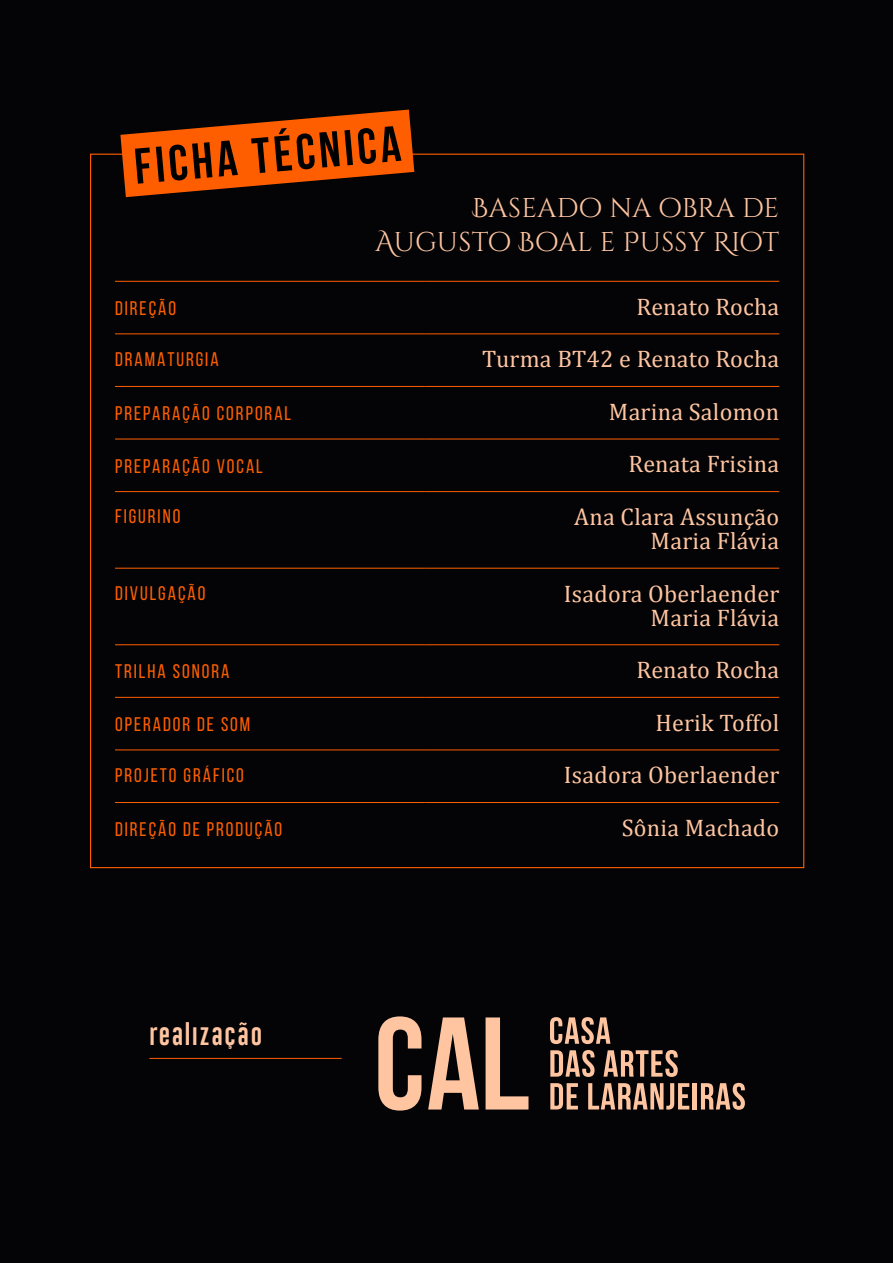
<style>
.page{position:relative;width:893px;height:1263px;background:#040406}
.page>*{position:absolute;margin:0;border:0;box-sizing:border-box;transform-origin:0 0}
.t1{font:700 50.1px "Bebas Neue";color:#000}
.t2{font:27.15px/33.9px "Cinzel Decorative";letter-spacing:.01em;color:#ffc5a1;text-align:right}
.t3{font:24px/24px "Cambria";letter-spacing:.01em;color:#ffc5a1;text-align:right}
.t4{font:22.65px "Gobold Lowplus";letter-spacing:.075em;color:#ffc5a1}
.t5{font:19.65px "Bebas Neue";letter-spacing:.1em;color:#fe5e00}
</style>
<div class="page">
<svg style="left:90px;top:153px;width:715px;height:716px"></svg>
<svg style="left:120px;top:110px;width:294px;height:87px"></svg>
<hr style="left:149px;top:1058px;width:193px;height:1px;background:#fe5e00">
<svg style="left:550px;top:1017px;width:60px;height:27px"></svg>
<svg style="left:550px;top:1050px;width:45px;height:27px"></svg>
<svg style="left:603px;top:1050px;width:75px;height:27px"></svg>
<svg style="left:550px;top:1083px;width:28px;height:26px"></svg>
<svg style="left:588px;top:1083px;width:101px;height:26px"></svg>
<hr style="left:693px;top:1083px;width:4px;height:26px;background:#ffc5a1">
<svg style="left:701px;top:1083px;width:44px;height:27px"></svg>
<svg style="left:378px;top:1016px;width:43px;height:94px"></svg>
<svg style="left:428px;top:1017px;width:51px;height:92px"></svg>
<svg style="left:486px;top:1017px;width:42px;height:92px"></svg>
<h1 class="t1" style="left:132px;top:139px;width:269px;rotate:-5deg">ficha técnica</h1>
<p class="t2" style="left:375px;top:191px;width:405px">BASEADO NA OBRA DE<br>AUGUSTO BOAL E PUSSY RIOT</p>
<p class="t5" style="left:115px;top:297px;width:62px">DIREÇÃO</p>
<p class="t3" style="left:637px;top:294px;width:144px">Renato Rocha</p>
<p class="t5" style="left:115px;top:348px;width:105px">DRAMATURGIA</p>
<p class="t3" style="left:482px;top:347px;width:299px">Turma BT42 e Renato Rocha</p>
<p class="t5" style="left:115px;top:403px;width:178px">PREPARAÇÃO CORPORAL</p>
<p class="t3" style="left:609px;top:399px;width:172px">Marina Salomon</p>
<p class="t5" style="left:115px;top:455px;width:149px">PREPARAÇÃO VOCAL</p>
<p class="t3" style="left:629px;top:452px;width:152px">Renata Frisina</p>
<p class="t5" style="left:115px;top:506px;width:67px">FIGURINO</p>
<p class="t3" style="left:574px;top:505px;width:206px">Ana Clara Assunção<br>Maria Flávia</p>
<p class="t5" style="left:115px;top:582px;width:92px">DIVULGAÇÃO</p>
<p class="t3" style="left:564px;top:581px;width:217px">Isadora Oberlaender<br>Maria Flávia</p>
<p class="t5" style="left:115px;top:661px;width:116px">TRILHA SONORA</p>
<p class="t3" style="left:637px;top:658px;width:144px">Renato Rocha</p>
<p class="t5" style="left:115px;top:714px;width:137px">OPERADOR DE SOM</p>
<p class="t3" style="left:655px;top:710px;width:125px">Herik Toffol</p>
<p class="t5" style="left:115px;top:764px;width:130px">PROJETO GRÁFICO</p>
<p class="t3" style="left:564px;top:763px;width:217px">Isadora Oberlaender</p>
<p class="t5" style="left:115px;top:819px;width:169px">DIREÇÃO DE PRODUÇÃO</p>
<p class="t3" style="left:622px;top:815px;width:159px">Sônia Machado</p>
<p class="t4" style="left:149px;top:1019px;width:114px">realização</p>
</div>
